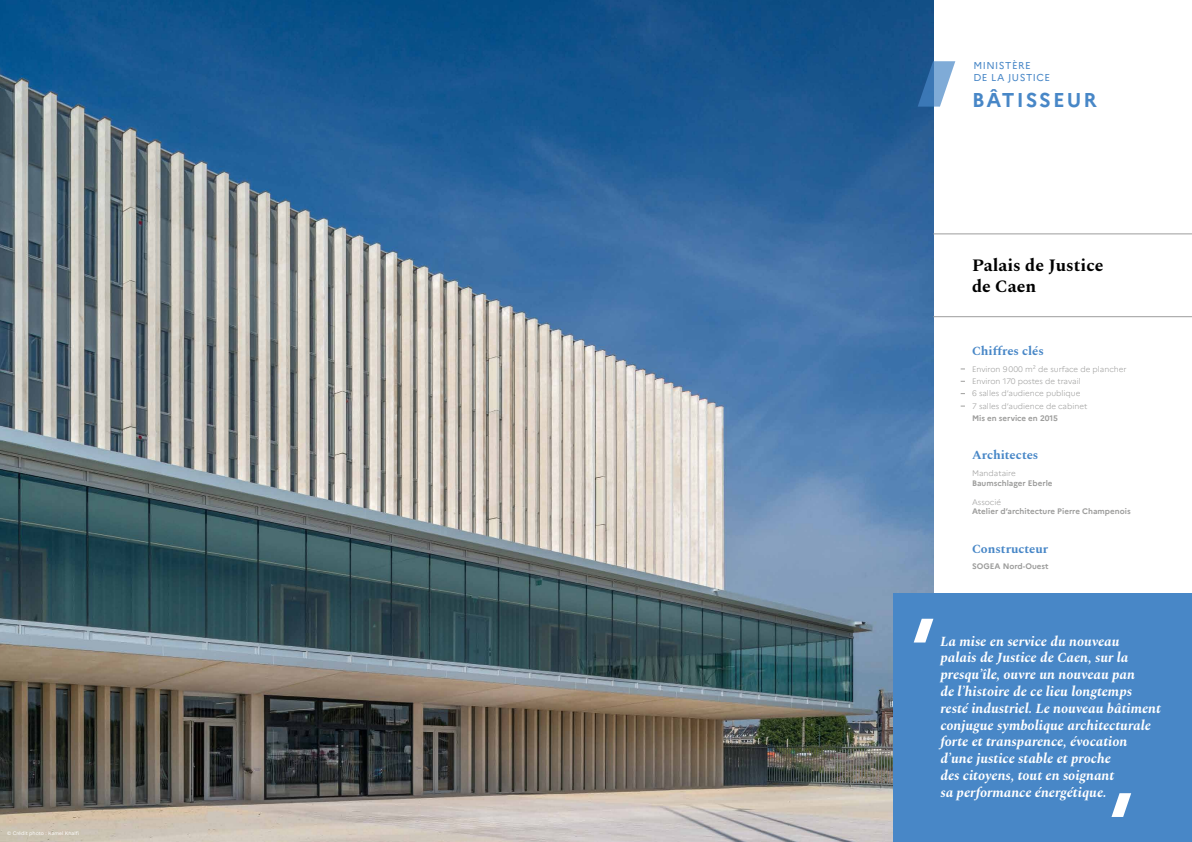
<style>
.page{position:relative;width:1192px;height:842px;background:#fff}
.page>*{position:absolute;margin:0;border:0;box-sizing:border-box;transform-origin:0 0}
.t1{font:700 20px "Marianne";letter-spacing:.1em;color:#4887c7}
.t2{font:700 17.5px/21px "Spectral";color:#000}
.t3{font:italic 700 14px/16.8px "Spectral";color:#fff}
.t4{font:700 12.5px "Spectral";color:#4887c7}
.t5{font:10px/12px "Marianne";letter-spacing:.05em;color:#4887c7}
.t6{font:300 8px/12.4px "Marianne";color:#9d9d9c}
.t7{font:700 8px "Marianne";color:#9d9d9c}
.t8{font:5px "Marianne";color:#fff}
</style>
<div class="page">
<img style="left:0;top:0;width:933px;height:842px">
<div style="left:894px;top:594px;width:298px;height:248px;background:#4887c7"></div>
<svg style="left:914px;top:619px;width:19px;height:23px"></svg>
<svg style="left:1111px;top:793px;width:20px;height:24px"></svg>
<hr style="left:933px;top:234px;width:259px;height:1px;background:#9d9d9c">
<hr style="left:933px;top:316px;width:259px;height:1px;background:#9d9d9c">
<svg style="left:918px;top:61px;width:37px;height:46px"></svg>
<p class="t8" style="left:7px;top:830px;width:73px">© Crédit photo : Kamel Khalfi</p>
<p class="t5" style="left:973px;top:59px;width:78px">MINISTÈRE<br>DE LA JUSTICE</p>
<h1 class="t1" style="left:972px;top:87px;width:126px">BÂTISSEUR</h1>
<p class="t2" style="left:972px;top:253px;width:133px">Palais de Justice de Caen</p>
<p class="t4" style="left:972px;top:342px;width:73px">Chiffres clés</p>
<p class="t6" style="left:972px;top:362px;width:156px">Environ 9000 m² de surface de plancher<br>Environ 170 postes de travail<br>6 salles d’audience publique<br>7 salles d’audience de cabinet</p>
<p class="t7" style="left:972px;top:414px;width:87px">Mis en service en 2015</p>
<p class="t4" style="left:972px;top:446px;width:68px">Architectes</p>
<p class="t6" style="left:972px;top:467px;width:45px">Mandataire</p>
<p class="t7" style="left:972px;top:478px;width:82px">Baumschlager Eberle</p>
<p class="t6" style="left:972px;top:496px;width:31px">Associé</p>
<p class="t7" style="left:972px;top:507px;width:160px">Atelier d’architecture Pierre Champenois</p>
<p class="t4" style="left:972px;top:539px;width:78px">Constructeur</p>
<p class="t7" style="left:972px;top:561px;width:78px">SOGEA Nord-Ouest</p>
<p class="t3" style="left:940px;top:631px;width:222px">La mise en service du nouveau<br>palais de Justice de Caen, sur la presqu’île, ouvre un nouveau pan<br>de l’histoire de ce lieu longtemps resté industriel. Le nouveau bâtiment conjugue symbolique architecturale forte et transparence, évocation d’une justice stable et proche<br>des citoyens, tout en soignant<br>sa performance énergétique.</p>
</div>
